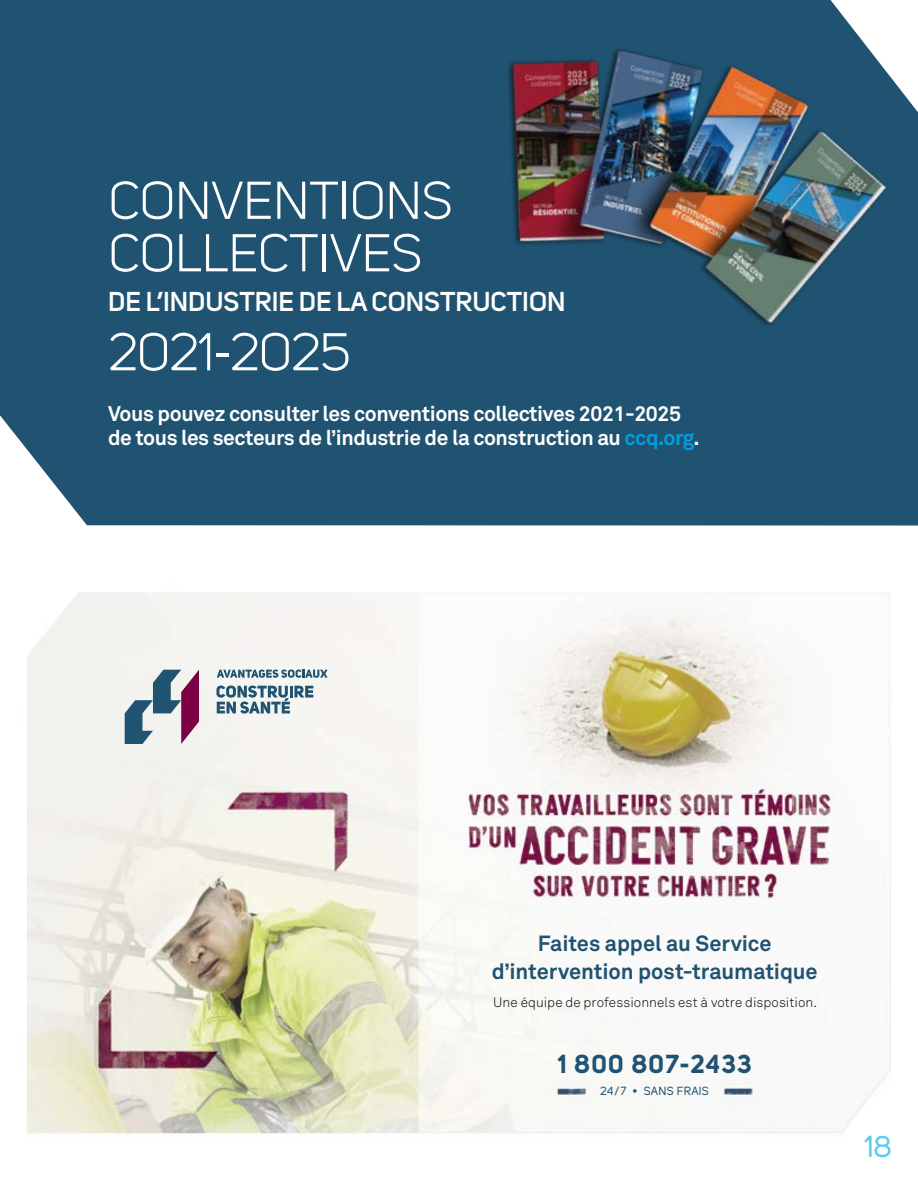
<style>
.page{position:relative;width:918px;height:1188px;background:#fff}
.page>*{position:absolute;margin:0;border:0;box-sizing:border-box;transform-origin:0 0}
.Titre_-_2e_niveau{font:52.5px/52.5px "Uni Sans";color:#fff}
.Titre_-_2e_niveau-2{font:52.5px "Uni Sans";letter-spacing:-.02em;color:#fff}
.t1{font:30px "Uni Sans";color:#59cbe8}
.Titre_-_3e_niveau{font:600 27px "Uni Sans";color:#fff}
.t2{font:700 25.65px "Uni Sans";letter-spacing:.05em;color:#205271}
.t3{font:700 21.75px/27.8px "Akkurat Pro";letter-spacing:-.005em;color:#205271;text-align:center}
.Sous-titre_texte_cou{font:700 21px/24px "Akkurat Pro";letter-spacing:-.02em;color:#fff}
.t4{font:300 13.5px "Akkurat Pro";letter-spacing:.005em;color:#000}
.t5{font:11.7px "Uni Sans";letter-spacing:.03em;color:#205271}
.s1{color:#009fdf}
</style>
<div class="page">
<div style="left:0;top:0;width:918px;height:526px;background:#205271"></div>
<img style="left:489px;top:39px;width:406px;height:302px">
<img style="left:27px;top:592px;width:864px;height:543px">
<svg style="left:125px;top:670px;width:74px;height:74px;background:#9d98ab"></svg>
<svg style="left:217px;top:670px;width:111px;height:9px"></svg>
<svg style="left:216px;top:686px;width:97px;height:28px"></svg>
<p class="Titre_-_2e_niveau" style="left:109px;top:175px;width:346px">CONVENTIONS<br>COLLECTIVES</p>
<p class="Titre_-_3e_niveau" style="left:108px;top:286px;width:459px">DE L’INDUSTRIE DE LA CONSTRUCTION</p>
<p class="Titre_-_2e_niveau-2" style="left:108px;top:322px;width:244px">2021-2025</p>
<p class="Sous-titre_texte_cou" style="left:108px;top:402px;width:593px">Vous pouvez consulter les conventions collectives 2021-2025 de tous les secteurs de l’industrie de la construction au <span class="s1">ccq.org</span>.</p>
<p class="t3" style="left:492px;top:929px;width:327px">Faites appel au Service d’intervention post-traumatique</p>
<p class="t4" style="left:493px;top:995px;width:325px">Une équipe de professionnels est à votre disposition.</p>
<p class="t2" style="left:557px;top:1048px;width:196px">1 800 807-2433</p>
<p class="t5" style="left:600px;top:1085px;width:110px">24/7 • SANS FRAIS</p>
<h2 class="t1" style="left:864px;top:1129px;width:29px">18</h2>
</div>
